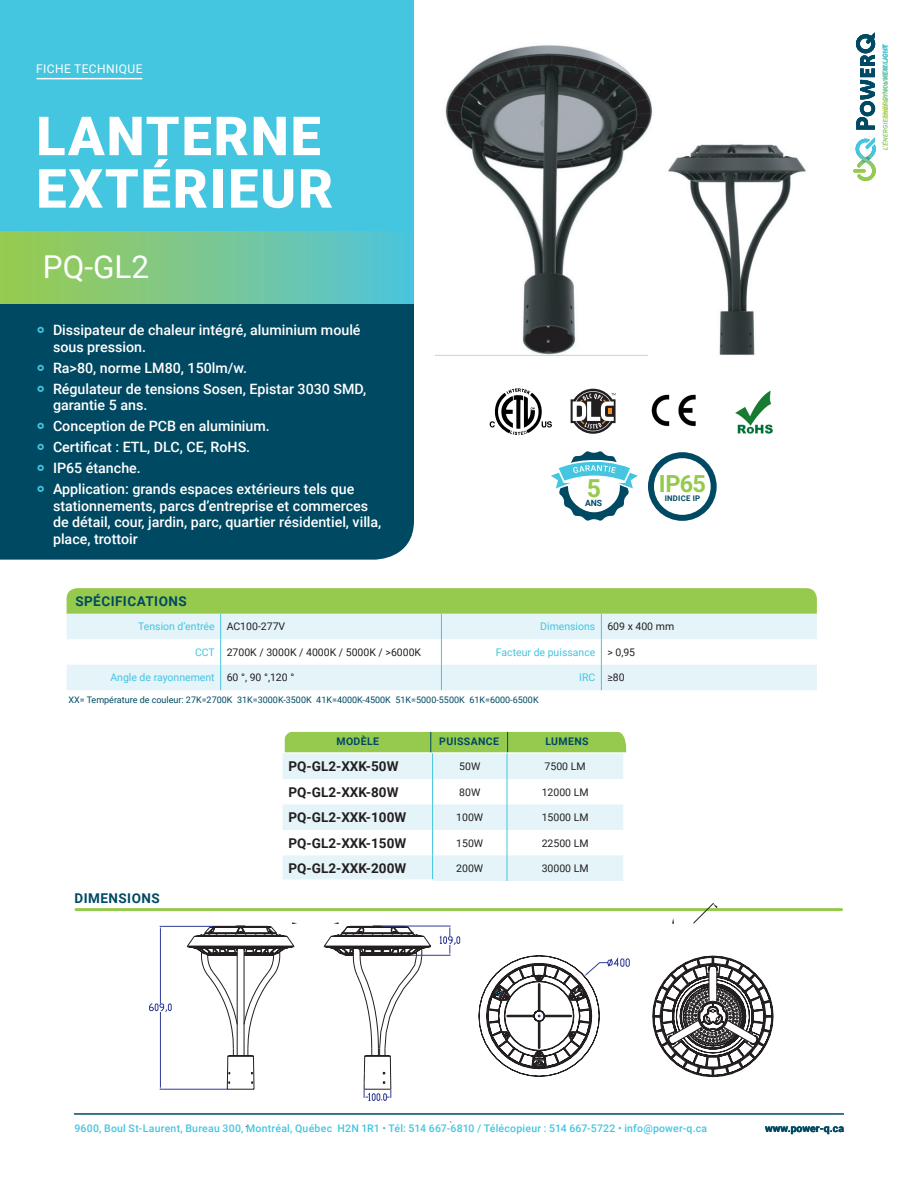
<style>
.page{position:relative;width:918px;height:1188px;background:#fff}
.page>*{position:absolute;margin:0;border:0;box-sizing:border-box;transform-origin:0 0}
.t1{font:900 54px/52.5px "Roboto";letter-spacing:.035em;color:#fff}
.t2{font:31.5px "Roboto";color:#fff}
.t3{font:700 24.75px "Roboto";color:#96ca4e}
.Text{font:700 23.55px "Roboto";color:#96ca4e}
.bullets{font:500 14.25px/16.5px "Roboto";color:#fff}
.bold{font:700 13.5px "Roboto";color:#231f20}
.Topic{font:700 13.5px "Roboto";letter-spacing:.035em;color:#004963}
.t4{font:12px "Roboto";letter-spacing:.035em;color:#fff}
.Text-2{font:10.5px "Roboto";color:#231f20}
.Text-3{font:500 10.5px "Roboto";letter-spacing:.02em;color:#44c5e0}
.Category{font:10.5px "Roboto";color:#44c5e0}
.Text-4{font:700 10.5px "Roboto";letter-spacing:.035em;color:#004963}
.Text-5{font:700 10.5px "Roboto";color:#004963}
.Text-6{font:9px "Roboto";color:#004963}
.t5{font:8.85px "Courier";color:#231f20}
.t6{font:700 8.7px "Roboto";color:#004963}
.Text-7{font:700 7.8px "Roboto";letter-spacing:.035em;color:#004963}
.s1{font-weight:700;font-size:24px;color:#44c5e0}
</style>
<div class="page">
<div style="left:0;top:303px;width:414px;height:257px;background:#004963"></div>
<div style="left:0;top:0;width:414px;height:303px;background:#44c5e0"></div>
<div style="left:0;top:231px;width:414px;height:72px;background:linear-gradient(to right,#9dca4c,#51c4db)"></div>
<svg style="left:856px;top:32px;width:19px;height:98px"></svg>
<svg style="left:853px;top:137px;width:23px;height:44px"></svg>
<hr style="left:74px;top:1114px;width:770px;height:1px;background:#004963">
<svg style="left:883px;top:44px;width:5px;height:62px"></svg>
<hr style="left:37px;top:78px;width:105px;height:1px;background:#fff">
<svg style="left:489px;top:388px;width:63px;height:47px"></svg>
<hr style="left:76px;top:908px;width:766px;height:3px;background:#96ca4e">
<svg style="left:571px;top:389px;width:45px;height:45px"></svg>
<img style="left:735px;top:390px;width:38px;height:43px">
<img style="left:651px;top:394px;width:45px;height:33px">
<svg style="left:693px;top:903px;width:25px;height:20px"></svg>
<svg style="left:149px;top:922px;width:311px;height:179px"></svg>
<svg style="left:479px;top:956px;width:294px;height:121px"></svg>
<img style="left:436px;top:45px;width:216px;height:311px">
<img style="left:648px;top:136px;width:158px;height:220px">
<svg style="left:283px;top:732px;width:343px;height:149px"></svg>
<svg style="left:67px;top:588px;width:750px;height:102px"></svg>
<svg style="left:551px;top:451px;width:87px;height:70px"></svg>
<div style="left:648px;top:452px;width:69px;height:69px;border:6px solid #004963;border-radius:50%"></div>
<p class="t4" style="left:36px;top:61px;width:108px">FICHE TECHNIQUE</p>
<p class="t1" style="left:36px;top:108px;width:298px">LANTERNE<br>EXTÉRIEUR</p>
<p class="t2" style="left:43px;top:245px;width:108px">PQ-GL2</p>
<p class="bullets" style="left:53px;top:321px;width:309px;text-indent:-17px"><span class="s1">°</span> Dissipateur de chaleur intégré, aluminium moulé sous pression.</p>
<p class="bullets" style="left:36px;top:359px;width:213px"><span class="s1">°</span> Ra&gt;80, norme LM80, 150lm/w.</p>
<p class="bullets" style="left:53px;top:380px;width:315px;text-indent:-17px"><span class="s1">°</span> Régulateur de tensions Sosen, Epistar 3030 SMD, garantie 5 ans.</p>
<p class="bullets" style="left:36px;top:417px;width:235px"><span class="s1">°</span> Conception de PCB en aluminium.</p>
<p class="bullets" style="left:36px;top:438px;width:216px"><span class="s1">°</span> Certificat : ETL, DLC, CE, RoHS.</p>
<p class="bullets" style="left:36px;top:459px;width:106px"><span class="s1">°</span> IP65 étanche.</p>
<p class="bullets" style="left:53px;top:480px;width:330px;text-indent:-17px"><span class="s1">°</span> Application: grands espaces extérieurs tels que stationnements, parcs d’entreprise et commerces de détail, cour, jardin, parc, quartier résidentiel, villa, place, trottoir</p>
<p class="Topic" style="left:75px;top:592px;width:113px">SPÉCIFICATIONS</p>
<h3 class="t3" style="left:587px;top:471px;width:16px">5</h3>
<p class="t6" style="left:585px;top:497px;width:19px">ANS</p>
<p class="Text" style="left:659px;top:467px;width:49px">IP65</p>
<p class="Text-7" style="left:665px;top:493px;width:37px">INDICE IP</p>
<p class="Category" style="left:138px;top:619px;width:78px">Tension d’entrée</p>
<p class="Text-2" style="left:227px;top:619px;width:60px">AC100-277V</p>
<p class="Category" style="left:540px;top:619px;width:57px">Dimensions</p>
<p class="Text-2" style="left:607px;top:619px;width:68px">609 x 400 mm</p>
<p class="Category" style="left:195px;top:645px;width:21px">CCT</p>
<p class="Text-2" style="left:227px;top:645px;width:196px">2700K / 3000K / 4000K / 5000K / &gt;6000K</p>
<p class="Category" style="left:496px;top:645px;width:101px">Facteur de puissance</p>
<p class="Text-2" style="left:607px;top:645px;width:29px">&gt; 0,95</p>
<p class="Category" style="left:110px;top:670px;width:106px">Angle de rayonnement</p>
<p class="Text-2" style="left:227px;top:670px;width:69px">60 °, 90 °,120 °</p>
<p class="Category" style="left:579px;top:670px;width:18px">IRC</p>
<p class="Text-2" style="left:607px;top:670px;width:19px">≥80</p>
<p class="Text-6" style="left:68px;top:693px;width:472px">XX= Température de couleur: 27K=2700K 31K=3000K-3500K 41K=4000K-4500K 51K=5000-5500K 61K=6000-6500K</p>
<p class="Text-4" style="left:336px;top:734px;width:44px">MODÈLE</p>
<p class="Text-4" style="left:439px;top:734px;width:61px">PUISSANCE</p>
<p class="Text-4" style="left:545px;top:734px;width:45px">LUMENS</p>
<p class="Topic" style="left:75px;top:889px;width:87px">DIMENSIONS</p>
<p class="bold" style="left:289px;top:757px;width:111px">PQ-GL2-XXK-50W</p>
<p class="Text-2" style="left:459px;top:759px;width:23px">50W</p>
<p class="Text-2" style="left:545px;top:759px;width:43px">7500 LM</p>
<p class="bold" style="left:289px;top:782px;width:111px">PQ-GL2-XXK-80W</p>
<p class="Text-2" style="left:459px;top:785px;width:23px">80W</p>
<p class="Text-2" style="left:542px;top:785px;width:48px">12000 LM</p>
<p class="bold" style="left:289px;top:808px;width:119px">PQ-GL2-XXK-100W</p>
<p class="Text-2" style="left:456px;top:810px;width:29px">100W</p>
<p class="Text-2" style="left:542px;top:810px;width:48px">15000 LM</p>
<p class="bold" style="left:289px;top:833px;width:119px">PQ-GL2-XXK-150W</p>
<p class="Text-2" style="left:456px;top:836px;width:29px">150W</p>
<p class="Text-2" style="left:542px;top:836px;width:48px">22500 LM</p>
<p class="bold" style="left:289px;top:859px;width:119px">PQ-GL2-XXK-200W</p>
<p class="Text-2" style="left:456px;top:861px;width:29px">200W</p>
<p class="Text-2" style="left:542px;top:861px;width:48px">30000 LM</p>
<p class="Text-3" style="left:74px;top:1121px;width:634px">9600, Boul St-Laurent, Bureau 300, Montréal, Québec H2N 1R1 • Tél: 514 667-6810 / Télécopieur : 514 667-5722 • info@power-q.ca</p>
<p class="Text-5" style="left:765px;top:1121px;width:80px">www.power-q.ca</p>
<p class="t5" style="left:244px;top:1120px;width:7px">.</p>
</div>
